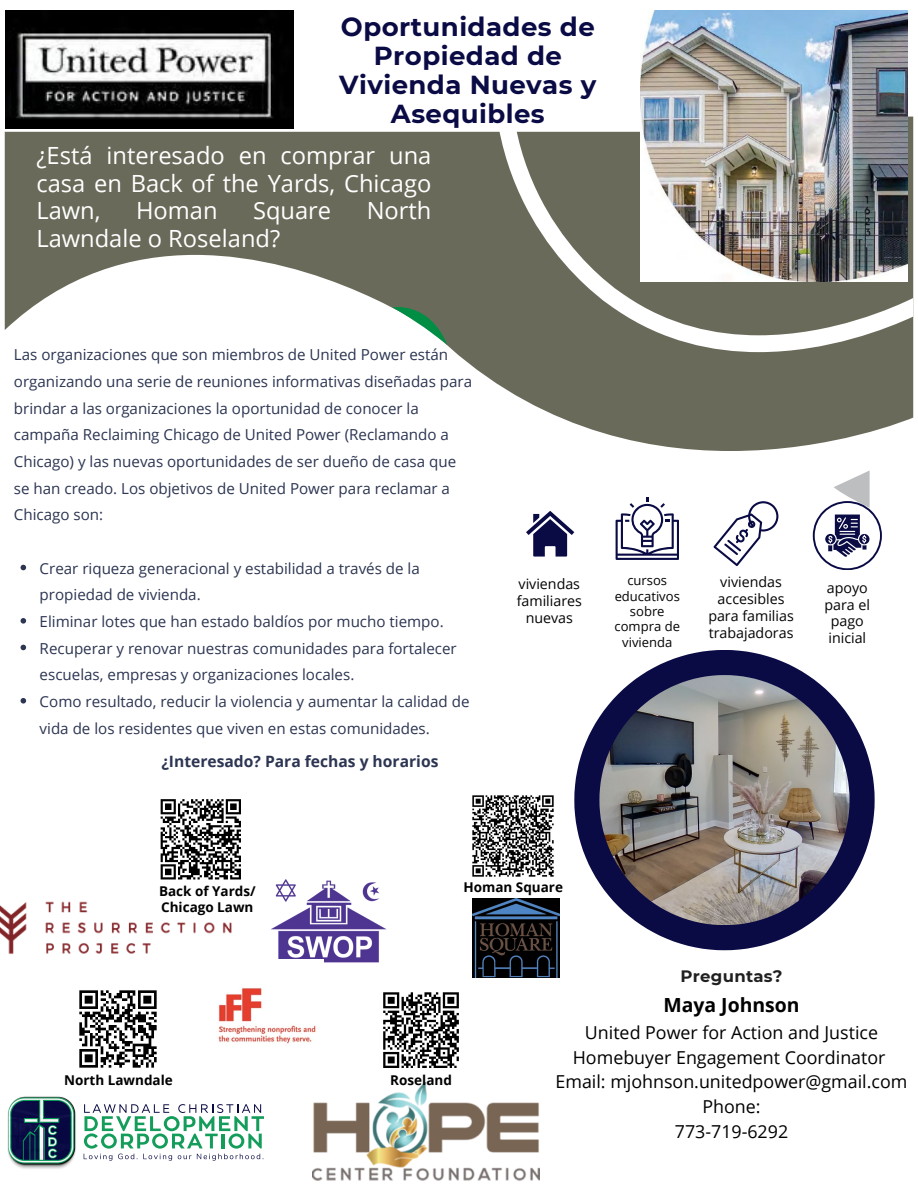
<style>
.page{position:relative;width:918px;height:1188px;background:#fff}
.page>*{position:absolute;margin:0;border:0;box-sizing:border-box;transform-origin:0 0}
.t1{font:700 25.95px/29.2px "Montserrat";letter-spacing:.015em;color:#0a0b45;text-align:center}
.t2{font:23.7px/27.8px "Open Sans";color:#fff;text-align:justify}
.t3{font:700 19.5px "Open Sans";color:#000}
.t4{font:17.85px "Open Sans";color:#000}
.t5{font:700 16.5px "Montserrat";letter-spacing:.015em;color:#202020}
.t6{font:700 15.6px "Open Sans";color:#2c3552}
.t7{font:15.15px/26.7px "Open Sans";color:#2c3552}
.t8{font:14.25px/16.8px "Open Sans";color:#020303;text-align:center}
.t9{font:700 13.5px "Open Sans";color:#000}
.t10{font:13.05px/15.5px "Open Sans";color:#020303;text-align:center}
</style>
<div class="page">
<svg style="left:5px;top:117px;width:908px;height:334px;fill:#6a6a5a"></svg>
<svg style="left:392px;top:300px;width:56px;height:45px"></svg>
<svg style="left:494px;top:10px;width:419px;height:342px;fill:#6a6a5a"></svg>
<img style="left:5px;top:11px;width:288px;height:118px">
<img style="left:641px;top:11px;width:266px;height:271px">
<img style="left:7px;top:1096px;width:69px;height:73px">
<svg style="left:84px;top:1104px;width:180px;height:57px"></svg>
<svg style="left:526px;top:511px;width:48px;height:46px"></svg>
<svg style="left:616px;top:498px;width:63px;height:61px"></svg>
<svg style="left:713px;top:501px;width:65px;height:65px"></svg>
<svg style="left:813px;top:470px;width:68px;height:100px"></svg>
<svg style="left:574px;top:650px;width:301px;height:300px"></svg>
<img style="left:599px;top:675px;width:251px;height:250px">
<svg style="left:383px;top:992px;width:76px;height:76px"></svg>
<img style="left:0;top:901px;width:232px;height:53px">
<svg style="left:160px;top:799px;width:81px;height:81px"></svg>
<img style="left:271px;top:879px;width:116px;height:84px">
<img style="left:218px;top:960px;width:105px;height:84px">
<img style="left:313px;top:1083px;width:227px;height:98px">
<img style="left:472px;top:899px;width:87px;height:79px">
<img style="left:472px;top:795px;width:82px;height:82px">
<svg style="left:21px;top:565px;width:5px;height:5px"></svg>
<svg style="left:21px;top:618px;width:5px;height:6px"></svg>
<svg style="left:21px;top:645px;width:5px;height:5px"></svg>
<svg style="left:21px;top:698px;width:5px;height:6px"></svg>
<img style="left:79px;top:990px;width:78px;height:78px">
<p class="t1" style="left:339px;top:12px;width:259px">Oportunidades de<br>Propiedad de<br>Vivienda Nuevas y<br>Asequibles</p>
<p class="t2" style="left:36px;top:141px;width:397px">¿Está interesado en comprar una casa en Back of the Yards, Chicago Lawn,</p>
<p class="t2" style="left:136px;top:196px;width:83px">Homan</p>
<p class="t2" style="left:253px;top:196px;width:80px">Square</p>
<p class="t2" style="left:367px;top:196px;width:66px">North</p>
<p class="t2" style="left:36px;top:224px;width:245px">Lawndale o Roseland?</p>
<p class="t7" style="left:14px;top:341px;width:460px">Las organizaciones que son miembros de United Power están organizando una serie de reuniones informativas diseñadas para brindar a las organizaciones la oportunidad de conocer la campaña Reclaiming Chicago de United Power (Reclamando a Chicago) y las nuevas oportunidades de ser dueño de casa que se han creado. Los objetivos de United Power para reclamar a Chicago son:</p>
<p class="t7" style="left:40px;top:554px;width:382px">Crear riqueza generacional y estabilidad a través de la propiedad de vivienda.</p>
<p class="t7" style="left:40px;top:608px;width:406px">Eliminar lotes que han estado baldíos por mucho tiempo.</p>
<p class="t7" style="left:40px;top:634px;width:419px">Recuperar y renovar nuestras comunidades para fortalecer escuelas, empresas y organizaciones locales.</p>
<p class="t7" style="left:40px;top:688px;width:431px">Como resultado, reducir la violencia y aumentar la calidad de vida de los residentes que viven en estas comunidades.</p>
<p class="t6" style="left:162px;top:750px;width:278px">¿Interesado? Para fechas y horarios</p>
<p class="t8" style="left:517px;top:575px;width:67px">viviendas familiares nuevas</p>
<p class="t10" style="left:615px;top:572px;width:67px">cursos educativos sobre compra de vivienda</p>
<p class="t8" style="left:708px;top:573px;width:87px">viviendas accesibles para familias trabajadoras</p>
<p class="t8" style="left:825px;top:579px;width:47px">apoyo para el pago inicial</p>
<p class="t9" style="left:159px;top:882px;width:98px">Back of Yards/</p>
<p class="t9" style="left:161px;top:898px;width:94px">Chicago Lawn</p>
<p class="t9" style="left:463px;top:878px;width:101px">Homan Square</p>
<p class="t5" style="left:681px;top:966px;width:104px">Preguntas?</p>
<p class="t9" style="left:64px;top:1071px;width:110px">North Lawndale</p>
<p class="t9" style="left:390px;top:1071px;width:63px">Roseland</p>
<p class="t3" style="left:663px;top:991px;width:138px">Maya Johnson</p>
<p class="t4" style="left:585px;top:1020px;width:295px">United Power for Action and Justice</p>
<p class="t4" style="left:573px;top:1045px;width:314px">Homebuyer Engagement Coordinator</p>
<p class="t4" style="left:556px;top:1069px;width:353px">Email: mjohnson.unitedpower@gmail.com</p>
<p class="t4" style="left:703px;top:1094px;width:60px">Phone:</p>
<p class="t4" style="left:675px;top:1119px;width:115px">773-719-6292</p>
</div>
